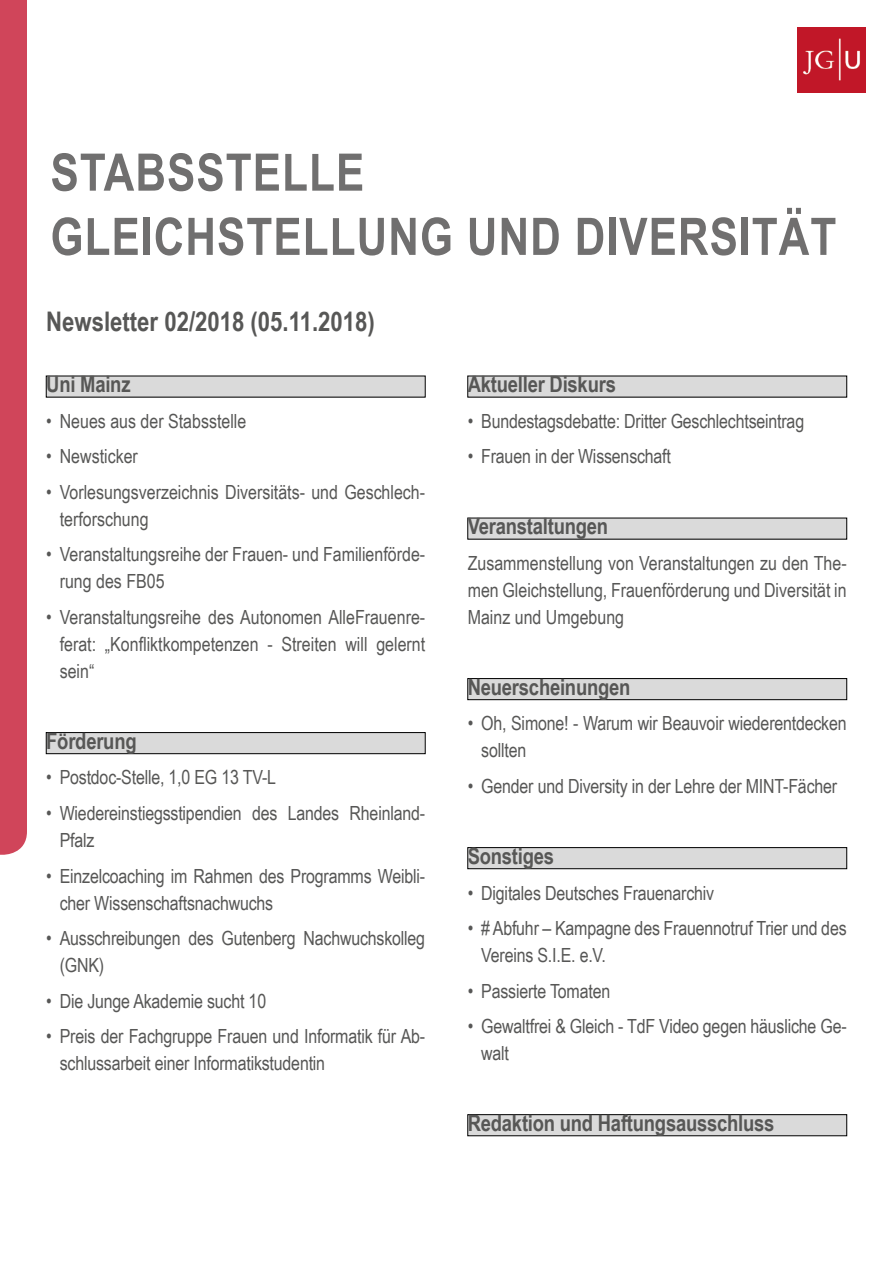
<style>
.page{position:relative;width:893px;height:1263px;background:#fff}
.page>*{position:absolute;margin:0;border:0;box-sizing:border-box;transform-origin:0 0}
.t1{font:700 51.75px/64.2px "Arial Narrow";letter-spacing:.02em;color:#706f6f}
.t2{font:700 27px "Arial Narrow";color:#575756}
.t3{font:700 22.5px "Arial Narrow";letter-spacing:-.01em;color:#575756}
.t4{font:19.5px/27px "Arial Narrow";letter-spacing:-.01em;color:#575756}
</style>
<div class="page">
<div style="left:0;top:0;width:27px;height:855px;background:#d0455a"></div>
<img style="left:798px;top:27px;width:68px;height:65px">
<div style="left:46px;top:376px;width:379px;height:21px;background:#dadada"></div>
<div style="left:46px;top:732px;width:379px;height:22px;background:#dadada"></div>
<div style="left:46px;top:732px;width:380px;height:22px;border:1px solid #000"></div>
<div style="left:468px;top:376px;width:379px;height:21px;background:#dadada"></div>
<div style="left:468px;top:518px;width:379px;height:21px;background:#dadada"></div>
<div style="left:468px;top:678px;width:379px;height:22px;background:#dadada"></div>
<div style="left:467px;top:678px;width:380px;height:22px;border:1px solid #000"></div>
<div style="left:468px;top:847px;width:379px;height:22px;background:#dadada"></div>
<div style="left:467px;top:847px;width:380px;height:22px;border:1px solid #000"></div>
<div style="left:468px;top:1115px;width:379px;height:21px;background:#dadada"></div>
<div style="left:467px;top:1114px;width:380px;height:22px;border:1px solid #000"></div>
<h1 class="t1" style="left:50px;top:138px;width:787px">STABSSTELLE<br>GLEICHSTELLUNG UND DIVERSITÄT</h1>
<h2 class="t2" style="left:46px;top:301px;width:330px">Newsletter 02/2018 (05.11.2018)</h2>
<p class="t3" style="left:46px;top:367px;width:86px">Uni Mainz</p>
<p class="t4" style="left:46px;top:407px;width:202px">• Neues aus der Stabsstelle</p>
<p class="t4" style="left:46px;top:442px;width:93px">• Newsticker</p>
<p class="t4" style="left:60px;top:478px;width:367px;text-indent:-13px">• Vorlesungsverzeichnis Diversitäts- und Geschlech&shy;terforschung</p>
<p class="t4" style="left:60px;top:540px;width:367px;text-indent:-13px">• Veranstaltungsreihe der Frauen- und Familienförde&shy;rung des FB05</p>
<p class="t4" style="left:60px;top:603px;width:367px;text-align:justify;text-indent:-13px">• Veranstaltungsreihe des Autonomen AlleFrauenre&shy;ferat: „Konfliktkompetenzen - Streiten will gelernt sein“</p>
<p class="t3" style="left:46px;top:724px;width:92px">Förderung</p>
<p class="t4" style="left:46px;top:763px;width:231px">• Postdoc-Stelle, 1,0 EG 13 TV-L</p>
<p class="t4" style="left:60px;top:799px;width:367px;text-indent:-13px">• Wiedereinstiegsstipendien des Landes Rheinland-<br>Pfalz</p>
<p class="t4" style="left:60px;top:861px;width:367px;text-indent:-13px">• Einzelcoaching im Rahmen des Programms Weibli&shy;cher Wissenschaftsnachwuchs</p>
<p class="t4" style="left:60px;top:924px;width:367px;text-indent:-13px">• Ausschreibungen des Gutenberg Nachwuchskolleg (GNK)</p>
<p class="t4" style="left:46px;top:986px;width:221px">• Die Junge Akademie sucht 10</p>
<p class="t4" style="left:60px;top:1022px;width:367px;text-indent:-13px">• Preis der Fachgruppe Frauen und Informatik für Ab&shy;schlussarbeit einer Informatikstudentin</p>
<p class="t3" style="left:468px;top:367px;width:150px">Aktueller Diskurs</p>
<p class="t4" style="left:468px;top:407px;width:338px">• Bundestagsdebatte: Dritter Geschlechtseintrag</p>
<p class="t4" style="left:468px;top:442px;width:205px">• Frauen in der Wissenschaft</p>
<p class="t3" style="left:468px;top:509px;width:142px">Veranstaltungen</p>
<p class="t4" style="left:468px;top:549px;width:380px;text-align:justify">Zusammenstellung von Veranstaltungen zu den The&shy;men Gleichstellung, Frauenförderung und Diversität in Mainz und Umgebung</p>
<p class="t3" style="left:468px;top:670px;width:164px">Neuerscheinungen</p>
<p class="t4" style="left:481px;top:709px;width:367px;text-indent:-13px">• Oh, Simone! - Warum wir Beauvoir wiederentdecken sollten</p>
<p class="t4" style="left:468px;top:772px;width:371px">• Gender und Diversity in der Lehre der MINT-Fächer</p>
<p class="t3" style="left:468px;top:839px;width:88px">Sonstiges</p>
<p class="t4" style="left:468px;top:878px;width:248px">• Digitales Deutsches Frauenarchiv</p>
<p class="t4" style="left:481px;top:914px;width:367px;text-indent:-13px">• # Abfuhr – Kampagne des Frauennotruf Trier und des<br>Vereins S.I.E. e.V.</p>
<p class="t4" style="left:468px;top:976px;width:144px">• Passierte Tomaten</p>
<p class="t4" style="left:481px;top:1012px;width:367px;text-indent:-13px">• Gewaltfrei &amp; Gleich - TdF Video gegen häusliche Ge&shy;walt</p>
<p class="t3" style="left:468px;top:1106px;width:308px">Redaktion und Haftungsausschluss</p>
</div>
